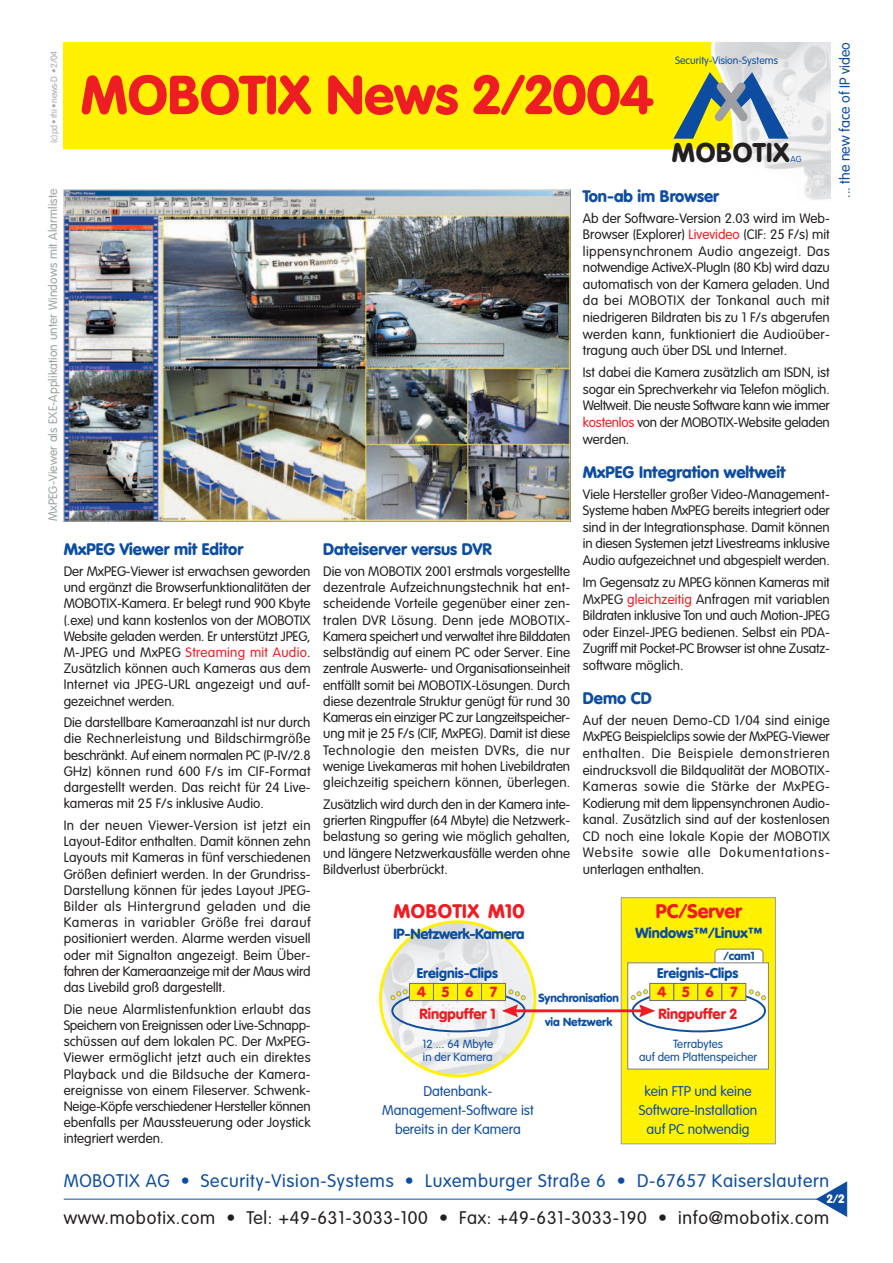
<style>
.page{position:relative;width:893px;height:1263px;background:#fff}
.page>*{position:absolute;margin:0;border:0;box-sizing:border-box;transform-origin:0 0}
.t1{font:900 54px "VAG Rounded LT";color:#ee1d23}
.t2{font:900 53.4px "VAG Rounded LT";color:#9d9fa2}
.t3{font:900 26.7px "VAG Rounded LT";letter-spacing:.025em;color:#231f20}
.t4{font:900 19.35px "VAG Rounded LT";letter-spacing:.03em;color:#ee1d23}
.t5{font:900 19.35px "VAG Rounded LT";color:#ee1d23}
.t6{font:300 18px "VAG Rounded LT";letter-spacing:.04em;color:#0d4da1}
.t7{font:300 18px "VAG Rounded LT";letter-spacing:.04em;color:#231f20}
.t8{font:900 16.5px "VAG Rounded LT";color:#0d4da1}
.t9{font:900 14.55px/21.9px "VAG Rounded LT";color:#ee1d23}
.t10{font:900 14.55px "VAG Rounded LT";letter-spacing:-.02em;color:#0d4da1}
.t11{font:900 14.55px "VAG Rounded LT";color:#0d4da1}
.t12{font:300 14.25px "VAG Rounded LT";color:#0d4da1}
.t13{font:300 13.95px/19.5px "VAG Rounded LT";color:#0d4da1;text-align:center}
.t14{font:900 13.95px "VAG Rounded LT";color:#0d4da1}
.t15{font:300 13.5px/16.2px "VAG Rounded LT";color:#231f20;text-align:justify}
.t16{font:300 12px "VAG Rounded LT";letter-spacing:.01em;color:#9d9fa2}
.t17{font:900 12px "VAG Rounded LT";color:#fff}
.t18{font:300 11.55px/14px "VAG Rounded LT";color:#0d4da1;text-align:center}
.t19{font:900 11.55px/24px "VAG Rounded LT";color:#0d4da1;text-align:center}
.t20{font:300 10.5px "VAG Rounded LT";color:#0d4da1}
.t21{font:300 9px "VAG Rounded LT";letter-spacing:-.06em;color:#a8a9ad}
.t22{font:300 8.55px "VAG Rounded LT";color:#0d4da1}
.s1{color:#ee1d23}
</style>
<div class="page">
<div style="left:64px;top:42px;width:669px;height:107px;background:#fff101"></div>
<svg style="left:815px;top:1181px;width:32px;height:36px"></svg>
<img style="left:710px;top:42px;width:25px;height:108px">
<svg style="left:673px;top:72px;width:115px;height:67px"></svg>
<hr style="left:64px;top:1199px;width:752px;height:1px;background:#0d4da1">
<img style="left:64px;top:189px;width:506px;height:333px">
<div style="left:621px;top:898px;width:154px;height:246px;background:#fff101"></div>
<div style="left:620px;top:897px;width:155px;height:247px;border:1px solid #9d9fa2"></div>
<div style="left:714px;top:948px;width:49px;height:22px;background:#fff;border:1px solid #808285;border-radius:4px"></div>
<div style="left:627px;top:962px;width:141px;height:107px;background:#fff;border:1px solid #808285"></div>
<img style="left:380px;top:922px;width:155px;height:154px;border-radius:50%">
<div style="left:379px;top:920px;width:157px;height:157px;border:3px solid #fff101;border-radius:50%"></div>
<div style="left:391px;top:989px;width:134px;height:43px;border:2px solid #0d4da1;border-radius:50%"></div>
<div style="left:409px;top:983px;width:25px;height:18px;background:#fff101;border:1px solid #6d6e71"></div>
<div style="left:433px;top:983px;width:25px;height:18px;background:#fff101;border:1px solid #6d6e71"></div>
<div style="left:457px;top:983px;width:25px;height:18px;background:#fff101;border:1px solid #6d6e71"></div>
<div style="left:481px;top:983px;width:25px;height:18px;background:#fff101;border:1px solid #6d6e71"></div>
<svg style="left:390px;top:989px;width:17px;height:11px"></svg>
<div style="left:631px;top:989px;width:134px;height:43px;border:2px solid #0d4da1;border-radius:50%"></div>
<div style="left:649px;top:983px;width:25px;height:18px;background:#fff101;border:1px solid #6d6e71"></div>
<div style="left:673px;top:983px;width:25px;height:18px;background:#fff101;border:1px solid #6d6e71"></div>
<div style="left:697px;top:983px;width:25px;height:18px;background:#fff101;border:1px solid #6d6e71"></div>
<div style="left:721px;top:983px;width:25px;height:18px;background:#fff101;border:1px solid #6d6e71"></div>
<svg style="left:749px;top:989px;width:16px;height:11px"></svg>
<hr style="left:513px;top:1009px;width:132px;height:3px;background:#ee1d23">
<svg style="left:502px;top:989px;width:23px;height:28px"></svg>
<svg style="left:631px;top:989px;width:23px;height:28px"></svg>
<p class="t21" style="left:50px;top:143px;width:93px;rotate:-90deg">(c) pd • rhi • news-D • 2/04</p>
<h1 class="t1" style="left:81px;top:73px;width:574px">MOBOTIX News 2/2004</h1>
<p class="t20" style="left:675px;top:56px;width:105px">Security-Vision-Systems</p>
<h2 class="t2" style="left:714px;top:80px;width:34px">X</h2>
<h3 class="t3" style="left:671px;top:141px;width:119px">MOBOTIX</h3>
<p class="t22" style="left:790px;top:155px;width:12px">AG</p>
<p class="t16" style="left:48px;top:521px;width:334px;rotate:-90deg">MxPEG-Viewer als EXE-Applikation unter Windows mit Alarmliste</p>
<p class="t8" style="left:582px;top:189px;width:138px">Ton-ab im Browser</p>
<p class="t15" style="left:582px;top:210px;width:248px">Ab der Software-Version 2.03 wird im Web-Browser (Explorer) <span class="s1">Livevideo</span> (CIF: 25 F/s) mit lippensynchronem Audio angezeigt. Das notwendige ActiveX-PlugIn (80 Kb) wird dazu automatisch von der Kamera geladen. Und da bei MOBOTIX der Tonkanal auch mit niedrigeren Bildraten bis zu 1 F/s abgerufen werden kann, funktioniert die Audioüber&shy;tragung auch über DSL und Internet.</p>
<p class="t15" style="left:582px;top:365px;width:248px">Ist dabei die Kamera zusätzlich am ISDN, ist sogar ein Sprechverkehr via Telefon möglich.<br>Weltweit. Die neuste Software kann wie immer <span class="s1">kostenlos</span> von der MOBOTIX-Website geladen werden.</p>
<p class="t8" style="left:582px;top:465px;width:204px">MxPEG Integration weltweit</p>
<p class="t15" style="left:582px;top:486px;width:248px">Viele Hersteller großer Video-Management-Systeme haben MxPEG bereits integriert oder sind in der Integrationsphase. Damit können in diesen Systemen jetzt Livestreams inklusive Audio aufgezeichnet und abgespielt werden.</p>
<p class="t15" style="left:582px;top:575px;width:248px">Im Gegensatz zu MPEG können Kameras mit MxPEG <span class="s1">gleichzeitig</span> Anfragen mit variablen Bildraten inklusive Ton und auch Motion-JPEG oder Einzel-JPEG bedienen. Selbst ein PDA-Zugriff mit Pocket-PC Browser ist ohne Zusatz&shy;software möglich.</p>
<p class="t8" style="left:582px;top:691px;width:70px">Demo CD</p>
<p class="t15" style="left:582px;top:713px;width:248px">Auf der neuen Demo-CD 1/04 sind einige MxPEG Beispielclips sowie der MxPEG-Viewer enthalten. Die Beispiele demonstrieren eindrucksvoll die Bildqualität der MOBOTIX-Kameras sowie die Stärke der MxPEG-Kodierung mit dem lippensynchronen Audio&shy;kanal. Zusätzlich sind auf der kostenlosen CD noch eine lokale Kopie der MOBOTIX Website sowie alle Dokumentations&shy;unterlagen enthalten.</p>
<p class="t8" style="left:64px;top:543px;width:181px">MxPEG Viewer mit Editor</p>
<p class="t15" style="left:64px;top:564px;width:248px">Der MxPEG-Viewer ist erwachsen geworden und ergänzt die Browserfunktionalitäten der MOBOTIX-Kamera. Er belegt rund 900 Kbyte (.exe) und kann kostenlos von der MOBOTIX Website geladen werden. Er unterstützt JPEG, M-JPEG und MxPEG <span class="s1">Streaming mit Audio</span>.<br>Zusätzlich können auch Kameras aus dem Internet via JPEG-URL angezeigt und auf&shy;gezeichnet werden.</p>
<p class="t15" style="left:64px;top:715px;width:248px">Die darstellbare Kameraanzahl ist nur durch die Rechnerleistung und Bildschirmgröße beschränkt. Auf einem normalen PC (P-IV/2.8<br>GHz) können rund 600 F/s im CIF-Format dargestellt werden. Das reicht für 24 Live&shy;kameras mit 25 F/s inklusive Audio.</p>
<p class="t15" style="left:64px;top:818px;width:248px">In der neuen Viewer-Version ist jetzt ein Layout-Editor enthalten. Damit können zehn Layouts mit Kameras in fünf verschiedenen Größen definiert werden. In der Grundriss-Darstellung können für jedes Layout JPEG-Bilder als Hintergrund geladen und die Kameras in variabler Größe frei darauf positioniert werden. Alarme werden visuell oder mit Signalton angezeigt. Beim Über&shy;fahren der Kameraanzeige mit der Maus wird das Livebild groß dargestellt.</p>
<p class="t15" style="left:64px;top:1002px;width:248px">Die neue Alarmlistenfunktion erlaubt das Speichern von Ereignissen oder Live-Schnapp&shy;schüssen auf dem lokalen PC. Der MxPEG-Viewer ermöglicht jetzt auch ein direktes Playback und die Bildsuche der Kamera&shy;ereignisse von einem Fileserver. Schwenk-Neige-Köpfe verschiedener Hersteller können ebenfalls per Maussteuerung oder Joystick integriert werden.</p>
<p class="t8" style="left:323px;top:543px;width:170px">Dateiserver versus DVR</p>
<p class="t15" style="left:323px;top:564px;width:248px">Die von MOBOTIX 2001 erstmals vorgestellte dezentrale Aufzeichnungstechnik hat ent&shy;scheidende Vorteile gegenüber einer zen&shy;tralen DVR Lösung. Denn jede MOBOTIX-Kamera speichert und verwaltet ihre Bilddaten selbständig auf einem PC oder Server. Eine zentrale Auswerte- und Organisationseinheit entfällt somit bei MOBOTIX-Lösungen. Durch diese dezentrale Struktur genügt für rund 30<br>Kameras ein einziger PC zur Langzeitspeicher&shy;ung mit je 25 F/s (CIF, MxPEG). Damit ist diese Technologie den meisten DVRs, die nur wenige Livekameras mit hohen Livebildraten gleichzeitig speichern können, überlegen.</p>
<p class="t15" style="left:323px;top:797px;width:248px">Zusätzlich wird durch den in der Kamera inte&shy;grierten Ringpuffer (64 Mbyte) die Netzwerk&shy;belastung so gering wie möglich gehalten, und längere Netzwerkausfälle werden ohne Bildverlust überbrückt.</p>
<h3 class="t5" style="left:655px;top:903px;width:88px">PC/Server</h3>
<p class="t11" style="left:635px;top:927px;width:128px">Windows™/Linux™</p>
<h3 class="t4" style="left:393px;top:903px;width:133px">MOBOTIX M10</h3>
<p class="t10" style="left:393px;top:927px;width:133px">IP-Netzwerk-Kamera</p>
<p class="t19" style="left:723px;top:945px;width:33px">/cam1</p>
<p class="t14" style="left:417px;top:967px;width:83px">Ereignis-Clips</p>
<p class="t14" style="left:657px;top:967px;width:83px">Ereignis-Clips</p>
<p class="t9" style="left:417px;top:982px;width:81px">4567<br>Ringpuffer 1</p>
<p class="t9" style="left:657px;top:982px;width:81px">4567<br>Ringpuffer 2</p>
<p class="t19" style="left:538px;top:987px;width:82px">Synchronisation via Netzwerk</p>
<p class="t18" style="left:422px;top:1037px;width:72px;text-align:left">12 ... 64 Mbyte in der Kamera</p>
<p class="t18" style="left:639px;top:1037px;width:120px">Terrabytes<br>auf dem Plattenspeicher</p>
<p class="t13" style="left:382px;top:1082px;width:153px">Datenbank-<br>Management-Software ist bereits in der Kamera</p>
<p class="t13" style="left:638px;top:1082px;width:120px">kein FTP und keine<br>Software-Installation auf PC notwendig</p>
<p class="t12" style="left:838px;top:198px;width:157px;rotate:-90deg">... the new face of IP video</p>
<h3 class="t6" style="left:64px;top:1173px;width:766px">MOBOTIX AG • Security-Vision-Systems • Luxemburger Straße 6 • D-67657 Kaiserslautern</h3>
<h3 class="t7" style="left:64px;top:1210px;width:766px">www.mobotix.com • Tel: +49-631-3033-100 • Fax: +49-631-3033-190 • info@mobotix.com</h3>
<p class="t17" style="left:826px;top:1194px;width:19px">2/2</p>
</div>
